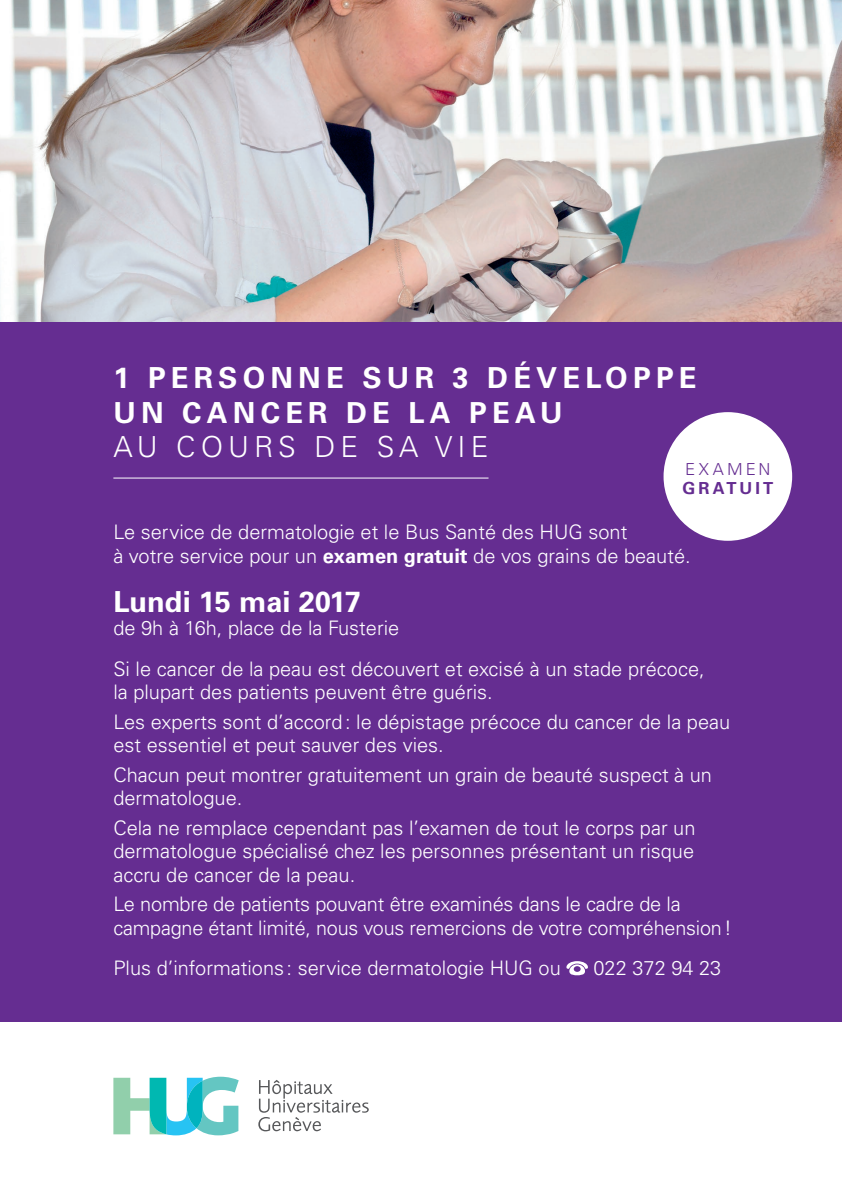
<style>
.page{position:relative;width:842px;height:1191px;background:#fff}
.page>*{position:absolute;margin:0;border:0;box-sizing:border-box;transform-origin:0 0}
.t1{font:700 29px/34.4px "Univers LT Std";letter-spacing:.18em;color:#fff}
.t2{font:700 29px "Univers LT Std";color:#fff}
.t3{font:300 29px "Univers LT Std";letter-spacing:.18em;color:#fff}
.t4{font:300 20px/23.5px "Univers LT Std";color:#fff}
.t5{font:700 16.6px "Univers LT Std";letter-spacing:.18em;color:#652d91}
.t6{font:300 16.6px "Univers LT Std";letter-spacing:.19em;color:#652d91}
.s1{font-weight:700}
</style>
<div class="page">
<div style="left:0;top:0;width:842px;height:1021px;background:#652d91"></div>
<img style="left:0;top:0;width:842px;height:322px">
<svg style="left:113px;top:1076px;width:126px;height:59px"></svg>
<svg style="left:258px;top:1080px;width:111px;height:51px"></svg>
<svg style="left:566px;top:961px;width:22px;height:14px"></svg>
<hr style="left:113px;top:477px;width:375px;height:1px;background:#fff">
<div style="left:663px;top:412px;width:129px;height:129px;background:#fff;border-radius:50%"></div>
<h1 class="t1" style="left:113px;top:361px;width:585px">1 PERSONNE SUR 3 DÉVELOPPE<br>UN CANCER DE LA PEAU</h1>
<h1 class="t3" style="left:113px;top:429px;width:377px">AU COURS DE SA VIE</h1>
<p class="t6" style="left:685px;top:459px;width:87px">EXAMEN</p>
<p class="t5" style="left:682px;top:478px;width:92px">GRATUIT</p>
<p class="t4" style="left:113px;top:520px;width:579px">Le service de dermatologie et le Bus Santé des HUG sont<br>à votre service pour un <span class="s1">examen gratuit</span> de vos grains de beauté.</p>
<h1 class="t2" style="left:113px;top:584px;width:249px">Lundi 15 mai 2017</h1>
<p class="t4" style="left:113px;top:608px;width:593px;line-height:40.5px">de 9h à 16h, place de la Fusterie<br>Si le cancer de la peau est découvert et excisé à un stade précoce,</p>
<p class="t4" style="left:113px;top:677px;width:618px;line-height:29.5px">la plupart des patients peuvent être guéris.<br>Les experts sont d’accord: le dépistage précoce du cancer de la peau</p>
<p class="t4" style="left:113px;top:730px;width:600px;line-height:29.5px">est essentiel et peut sauver des vies.<br>Chacun peut montrer gratuitement un grain de beauté suspect à un</p>
<p class="t4" style="left:113px;top:783px;width:584px;line-height:29.5px">dermatologue.<br>Cela ne remplace cependant pas l’examen de tout le corps par un</p>
<p class="t4" style="left:113px;top:839px;width:582px">dermatologue spécialisé chez les personnes présentant un risque accru de cancer de la peau.</p>
<p class="t4" style="left:113px;top:892px;width:620px">Le nombre de patients pouvant être examinés dans le cadre de la campagne étant limité, nous vous remercions de votre compréhension!</p>
<p class="t4" style="left:113px;top:956px;width:449px">Plus d’informations : service dermatologie HUG ou</p>
<p class="t4" style="left:593px;top:956px;width:129px">022 372 94 23</p>
</div>
